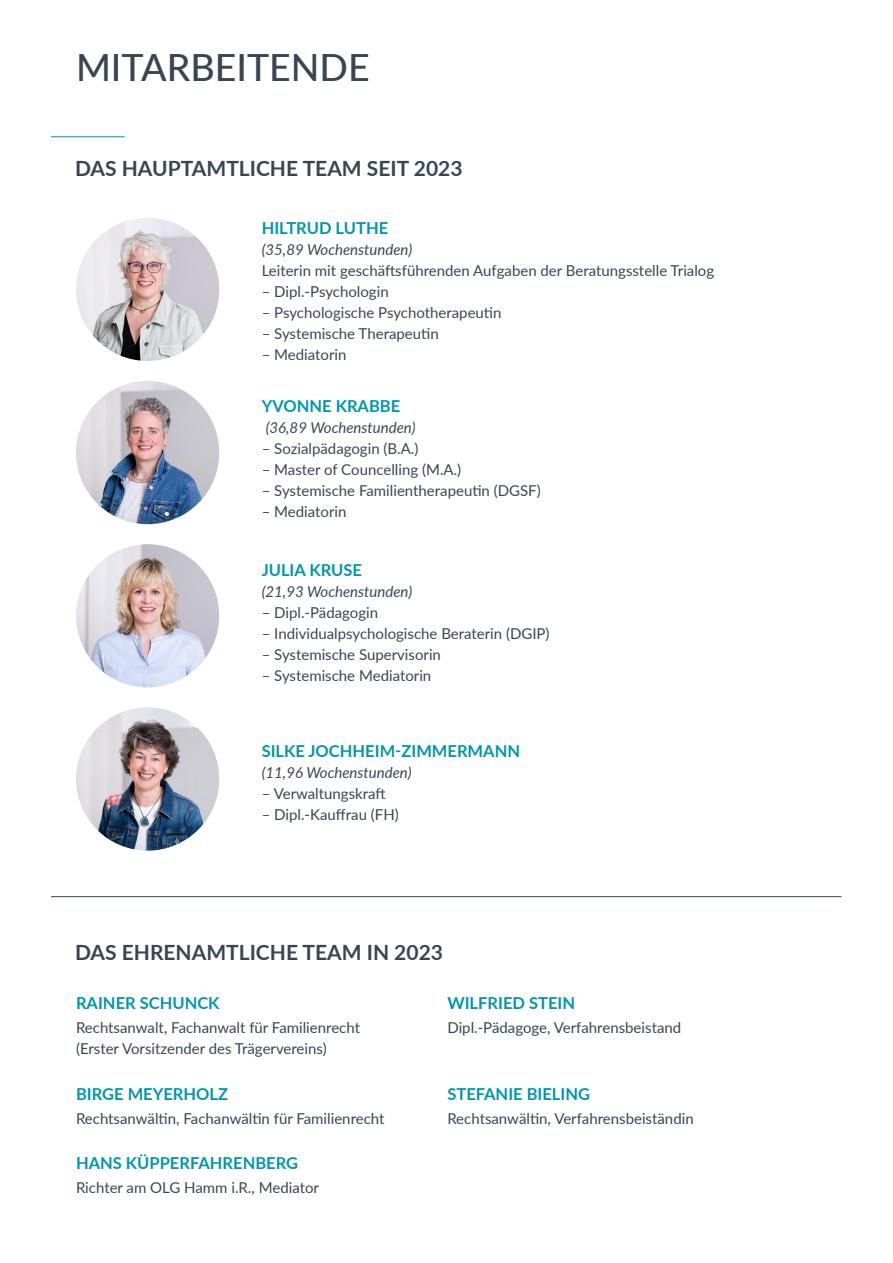
<style>
.page{position:relative;width:893px;height:1263px;background:#fff}
.page>*{position:absolute;margin:0;border:0;box-sizing:border-box;transform-origin:0 0}
.t1{font:500 37.5px "Lato";color:#384654}
.t2{font:700 21px "Lato";color:#384654}
.t3{font:700 16.5px "Lato";color:#0097ad}
.t4{font:15px/21px "Lato";color:#384654}
.t5{font:italic 15px "Lato";color:#384654}
</style>
<div class="page">
<hr style="left:51px;top:137px;width:74px;height:1px;background:#0097ad">
<hr style="left:51px;top:896px;width:791px;height:1px;background:#384654">
<img style="left:76px;top:218px;width:143px;height:143px;border-radius:72px">
<img style="left:76px;top:544px;width:143px;height:143px;border-radius:72px">
<img style="left:76px;top:381px;width:143px;height:143px;border-radius:72px">
<img style="left:76px;top:707px;width:143px;height:144px;border-radius:72px">
<h1 class="t1" style="left:76px;top:41px;width:295px">MITARBEITENDE</h1>
<h2 class="t2" style="left:75px;top:153px;width:389px">DAS HAUPTAMTLICHE TEAM SEIT 2023</h2>
<p class="t3" style="left:262px;top:216px;width:128px">HILTRUD LUTHE</p>
<p class="t5" style="left:262px;top:239px;width:152px">(35,89 Wochenstunden)</p>
<p class="t4" style="left:262px;top:260px;width:454px">Leiterin mit geschäftsführenden Aufgaben der Beratungsstelle Trialog</p>
<p class="t4" style="left:262px;top:281px;width:128px">– Dipl.-Psychologin</p>
<p class="t4" style="left:262px;top:302px;width:241px">– Psychologische Psychotherapeutin</p>
<p class="t4" style="left:262px;top:323px;width:179px">– Systemische Therapeutin</p>
<p class="t4" style="left:262px;top:344px;width:86px">– Mediatorin</p>
<p class="t3" style="left:262px;top:394px;width:140px">YVONNE KRABBE</p>
<p class="t5" style="left:266px;top:417px;width:151px">(36,89 Wochenstunden)</p>
<p class="t4" style="left:262px;top:437px;width:158px">– Sozialpädagogin (B.A.)</p>
<p class="t4" style="left:262px;top:458px;width:201px">– Master of Councelling (M.A.)</p>
<p class="t4" style="left:262px;top:479px;width:281px">– Systemische Familientherapeutin (DGSF)</p>
<p class="t4" style="left:262px;top:500px;width:86px">– Mediatorin</p>
<p class="t3" style="left:262px;top:557px;width:102px">JULIA KRUSE</p>
<p class="t5" style="left:262px;top:580px;width:152px">(21,93 Wochenstunden)</p>
<p class="t4" style="left:262px;top:601px;width:118px">– Dipl.-Pädagogin</p>
<p class="t4" style="left:262px;top:622px;width:289px">– Individualpsychologische Beraterin (DGIP)</p>
<p class="t4" style="left:262px;top:643px;width:181px">– Systemische Supervisorin</p>
<p class="t4" style="left:262px;top:664px;width:171px">– Systemische Mediatorin</p>
<p class="t3" style="left:262px;top:739px;width:260px">SILKE JOCHHEIM-ZIMMERMANN</p>
<p class="t5" style="left:262px;top:762px;width:151px">(11,96 Wochenstunden)</p>
<p class="t4" style="left:262px;top:783px;width:126px">– Verwaltungskraft</p>
<p class="t4" style="left:262px;top:804px;width:139px">– Dipl.-Kauffrau (FH)</p>
<h2 class="t2" style="left:75px;top:936px;width:369px">DAS EHRENAMTLICHE TEAM IN 2023</h2>
<p class="t3" style="left:76px;top:991px;width:145px">RAINER SCHUNCK</p>
<p class="t4" style="left:76px;top:1017px;width:286px">Rechtsanwalt, Fachanwalt für Familienrecht (Erster Vorsitzender des Trägervereins)</p>
<p class="t3" style="left:76px;top:1081px;width:154px">BIRGE MEYERHOLZ</p>
<p class="t4" style="left:76px;top:1107px;width:310px">Rechtsanwältin, Fachanwältin für Familienrecht</p>
<p class="t3" style="left:76px;top:1151px;width:224px">HANS KÜPPERFAHRENBERG</p>
<p class="t4" style="left:76px;top:1176px;width:244px">Richter am OLG Hamm i.R., Mediator</p>
<p class="t3" style="left:447px;top:991px;width:129px">WILFRIED STEIN</p>
<p class="t4" style="left:447px;top:1017px;width:235px">Dipl.-Pädagoge, Verfahrensbeistand</p>
<p class="t3" style="left:447px;top:1081px;width:144px">STEFANIE BIELING</p>
<p class="t4" style="left:447px;top:1107px;width:248px">Rechtsanwältin, Verfahrensbeiständin</p>
</div>
